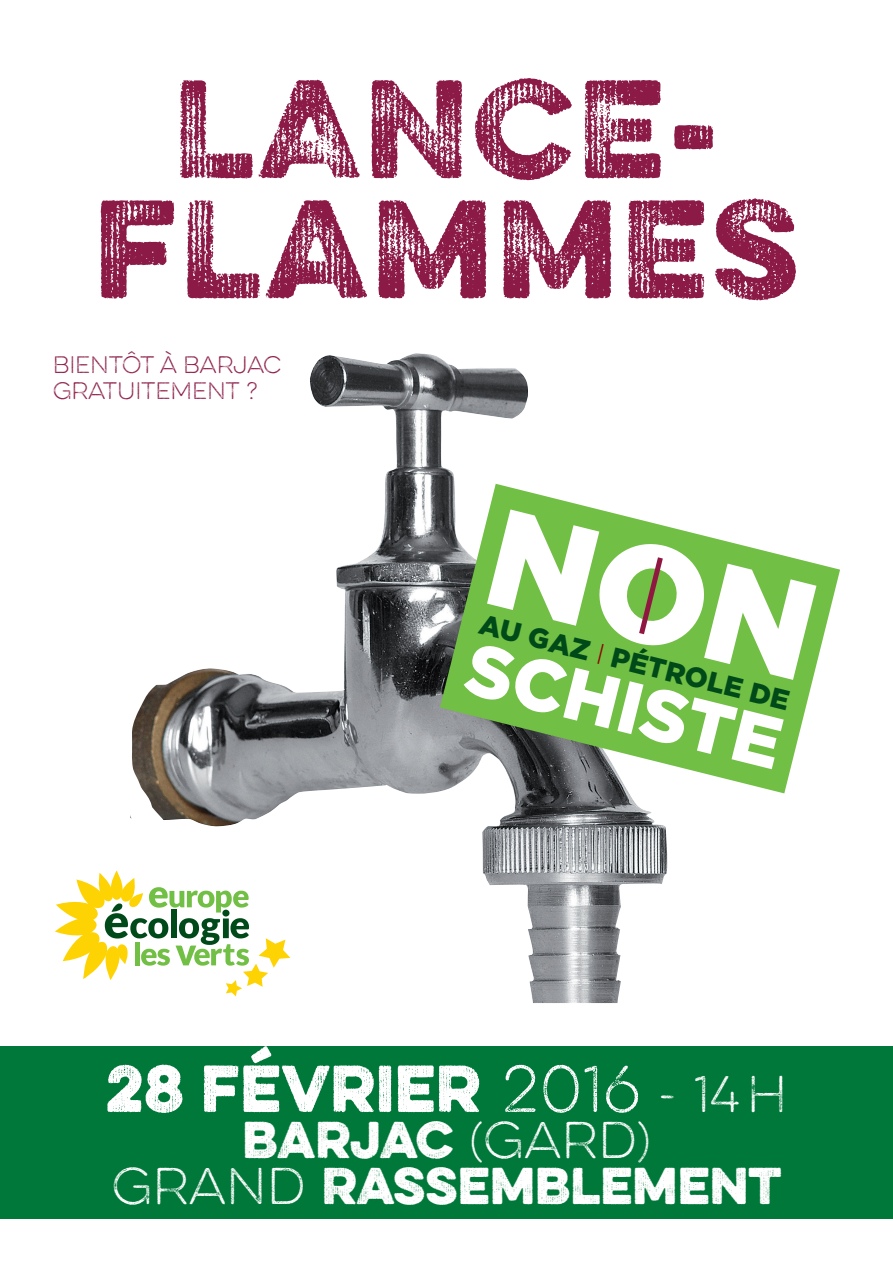
<style>
.page{position:relative;width:893px;height:1263px;background:#fff}
.page>*{position:absolute;margin:0;border:0;box-sizing:border-box;transform-origin:0 0}
.t1{font:300 124.5px/120px "Eveleth";letter-spacing:.03em;color:#8b1a46;text-align:center}
.t2{font:900 72.9px "Gotham";color:#fff}
.t3{font:700 59.1px "Eveleth";color:#fff}
.t4{font:700 46.35px/46.3px "Eveleth";color:#fff;text-align:center}
.t5{font:900 27.9px "Gotham";color:#004a1a}
.t6{font:100 21.45px/25.7px "Eveleth";letter-spacing:-.01em;color:#8b1a46}
.s1{font-weight:300;color:#8c0403}
.s2{font-weight:100}
.s3{font-weight:100;font-size:46.35px}
.s4{font-weight:100;font-size:36px}
</style>
<div class="page">
<img style="left:188px;top:354px;width:433px;height:649px">
<svg style="left:130px;top:673px;width:58px;height:147px"></svg>
<svg style="left:440px;top:484px;width:400px;height:309px;fill:#71bf44"></svg>
<svg style="left:55px;top:870px;width:235px;height:126px"></svg>
<div style="left:0;top:1046px;width:893px;height:173px;background:#00783a"></div>
<svg style="left:487px;top:509px;width:329px;height:171px;background:#80c457"></svg>
<h1 class="t1" style="left:94px;top:65px;width:707px">LANCE-<br>FLAMMES</h1>
<p class="t6" style="left:53px;top:352px;width:230px">BIENTÔT À BARJAC<br>GRATUITEMENT ?</p>
<p class="t5" style="left:484px;top:608px;width:315px;rotate:14deg">AU GAZ <span class="s1">l</span>PÉTROLE DE</p>
<h2 class="t2" style="left:478px;top:626px;width:312px;rotate:14deg">SCHISTE</h2>
<p class="t3" style="left:106px;top:1043px;width:683px">28 FÉVRIER <span class="s2">2016</span> <span class="s3">- 14H</span></p>
<p class="t4" style="left:111px;top:1115px;width:671px">BARJAC <span class="s4">(</span><span class="s2">GARD</span><span class="s4">)<br></span><span class="s2">GRAND</span> RASSEMBLEMENT</p>
</div>
